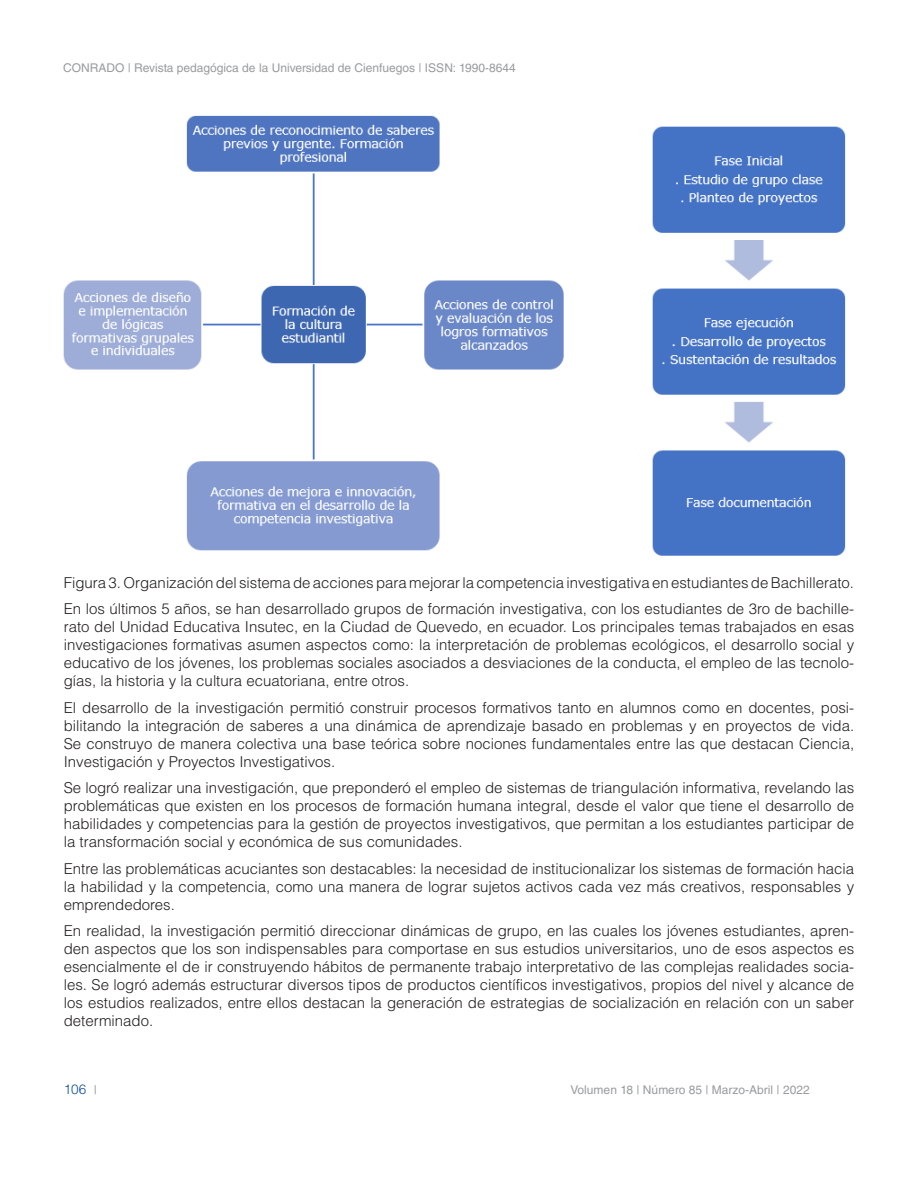
<style>
.page{position:relative;width:918px;height:1188px;background:#fff}
.page>*{position:absolute;margin:0;border:0;box-sizing:border-box;transform-origin:0 0}
.TEXTO{font:300 15px/18px "Helvetica LT Std";color:#231f20;text-align:justify}
.t1{font:300 13.5px "Helvetica LT Std";color:#0d4da1}
.t2{font:12px "Helvetica LT Std";color:#999b9e}
.s1{font-weight:400;font-size:12px;color:#999b9e}
</style>
<div class="page">
<img style="left:64px;top:115px;width:782px;height:441px">
<p class="t2" style="left:63px;top:61px;width:454px">CONRADO | Revista pedagógica de la Universidad de Cienfuegos | ISSN: 1990-8644</p>
<p class="TEXTO" style="left:64px;top:573px;width:792px">Figura 3. Organización del sistema de acciones para mejorar la competencia investigativa en estudiantes de Bachillerato.</p>
<p class="TEXTO" style="left:64px;top:600px;width:792px">En los últimos 5 años, se han desarrollado grupos de formación investigativa, con los estudiantes de 3ro de bachille&shy;rato del Unidad Educativa Insutec, en la Ciudad de Quevedo, en ecuador. Los principales temas trabajados en esas investigaciones formativas asumen aspectos como: la interpretación de problemas ecológicos, el desarrollo social y educativo de los jóvenes, los problemas sociales asociados a desviaciones de la conducta, el empleo de las tecnolo&shy;gías, la historia y la cultura ecuatoriana, entre otros.</p>
<p class="TEXTO" style="left:64px;top:698px;width:792px">El desarrollo de la investigación permitió construir procesos formativos tanto en alumnos como en docentes, posi&shy;bilitando la integración de saberes a una dinámica de aprendizaje basado en problemas y en proyectos de vida.<br>Se construyo de manera colectiva una base teórica sobre nociones fundamentales entre las que destacan Ciencia, Investigación y Proyectos Investigativos.</p>
<p class="TEXTO" style="left:64px;top:779px;width:792px">Se logró realizar una investigación, que preponderó el empleo de sistemas de triangulación informativa, revelando las problemáticas que existen en los procesos de formación humana integral, desde el valor que tiene el desarrollo de habilidades y competencias para la gestión de proyectos investigativos, que permitan a los estudiantes participar de la transformación social y económica de sus comunidades.</p>
<p class="TEXTO" style="left:64px;top:859px;width:792px">Entre las problemáticas acuciantes son destacables: la necesidad de institucionalizar los sistemas de formación hacia la habilidad y la competencia, como una manera de lograr sujetos activos cada vez más creativos, responsables y emprendedores.</p>
<p class="TEXTO" style="left:64px;top:922px;width:792px">En realidad, la investigación permitió direccionar dinámicas de grupo, en las cuales los jóvenes estudiantes, apren&shy;den aspectos que los son indispensables para comportase en sus estudios universitarios, uno de esos aspectos es esencialmente el de ir construyendo hábitos de permanente trabajo interpretativo de las complejas realidades socia&shy;les. Se logró además estructurar diversos tipos de productos científicos investigativos, propios del nivel y alcance de los estudios realizados, entre ellos destacan la generación de estrategias de socialización en relación con un saber determinado.</p>
<p class="t1" style="left:64px;top:1081px;width:35px">106 <span class="s1">|</span></p>
<p class="t2" style="left:571px;top:1083px;width:241px">Volumen 18 | Número 85 | Marzo-Abril | 2022</p>
</div>
